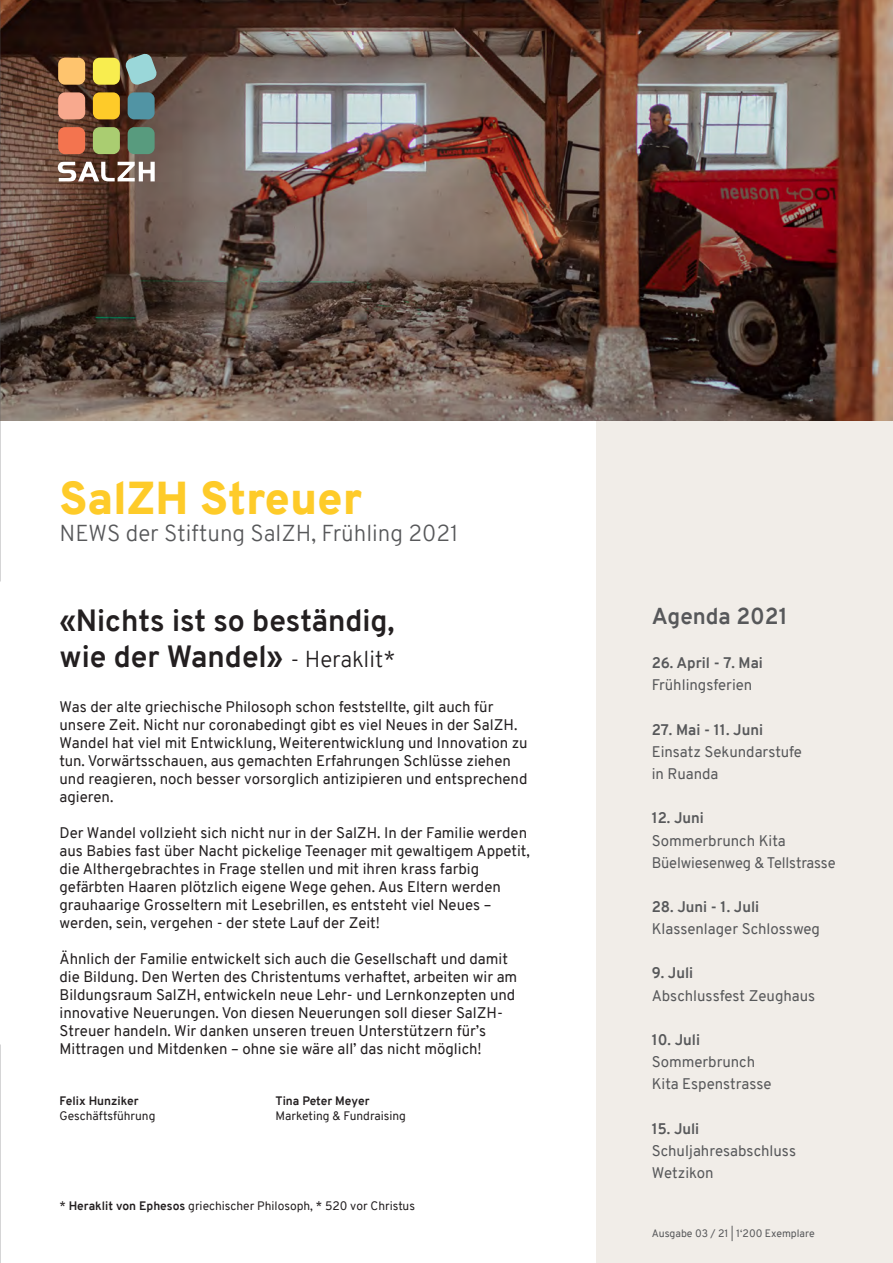
<style>
.page{position:relative;width:893px;height:1263px;background:#fff}
.page>*{position:absolute;margin:0;border:0;box-sizing:border-box;transform-origin:0 0}
.Headline{font:900 45px "Overpass";color:#fecb29}
.Titel{font:700 30px/36px "Overpass";color:#231f20}
.Lead{font:300 22.5px "Overpass";color:#57585a}
.Untertitel{font:700 22.5px "Overpass";color:#57585a}
.Lauftext{font:15px/18px "Overpass";color:#231f20}
.Lauftext-2{font:15px/22.2px "Overpass";color:#57585a}
.Lauftext-3{font:700 15px "Overpass";color:#57585a}
.Kleingeschriebenes{font:12px "Overpass";color:#231f20}
.Kleingeschriebenes-2{font:700 12px "Overpass";color:#231f20}
.Lauftext-4{font:10.5px "Overpass";color:#57585a}
.s1{font-weight:300;font-size:22.5px}
.s2{font-weight:700}
</style>
<div class="page">
<div style="left:596px;top:358px;width:297px;height:905px;background:#f1ede8"></div>
<img style="left:1px;top:0;width:892px;height:421px">
<div style="left:58px;top:58px;width:27px;height:27px;background:#fec46e;border-radius:7px"></div>
<div style="left:93px;top:58px;width:27px;height:27px;background:#f8ed4f;border-radius:7px"></div>
<svg style="left:125px;top:53px;width:32px;height:33px"></svg>
<div style="left:58px;top:92px;width:27px;height:27px;background:#f8a98e;border-radius:7px"></div>
<div style="left:93px;top:92px;width:27px;height:27px;background:#fecb29;border-radius:7px"></div>
<div style="left:128px;top:92px;width:27px;height:27px;background:#5194a4;border-radius:7px"></div>
<div style="left:58px;top:127px;width:27px;height:27px;background:#f3744f;border-radius:7px"></div>
<div style="left:93px;top:127px;width:27px;height:27px;background:#aacd71;border-radius:7px"></div>
<div style="left:128px;top:127px;width:27px;height:27px;background:#589b7e;border-radius:7px"></div>
<svg style="left:58px;top:162px;width:97px;height:19px"></svg>
<img style="left:0;top:0;width:1px;height:581px">
<p class="Headline" style="left:60px;top:466px;width:304px">SalZH Streuer</p>
<p class="Lead" style="left:60px;top:517px;width:400px">NEWS der Stiftung SalZH, Frühling 2021</p>
<p class="Titel" style="left:60px;top:603px;width:337px">«Nichts ist so bestä ndig, wie der Wandel» <span class="s1">- Heraklit*</span></p>
<p class="Lauftext" style="left:60px;top:698px;width:470px">Was der alte griechische Philosoph schon feststellte, gilt auch für unsere Zeit. Nicht nur coronabedingt gibt es viel Neues in der SalZH.<br>Wandel hat viel mit Entwicklung, Weiterentwicklung und Innovation zu tun. Vorwärtsschauen, aus gemachten Erfahrungen Schlüsse ziehen und reagieren, noch besser vorsorglich antizipieren und entsprechend agieren.</p>
<p class="Lauftext" style="left:60px;top:824px;width:472px">Der Wandel vollzieht sich nicht nur in der SalZH. In der Familie werden aus Babies fast über Nacht pickelige Teenager mit gewaltigem Appetit, die Althergebrachtes in Frage stellen und mit ihren krass farbig gefärbten Haaren plötzlich eigene Wege gehen. Aus Eltern werden grauhaarige Grosseltern mit Lesebrillen, es entsteht viel Neues – werden, sein, vergehen - der stete Lauf der Zeit!</p>
<p class="Lauftext" style="left:60px;top:950px;width:459px">Ähnlich der Familie entwickelt sich auch die Gesellschaft und damit die Bildung. Den Werten des Christentums verhaftet, arbeiten wir am Bildungsraum SalZH, entwickeln neue Lehr- und Lernkonzepten und innovative Neuerungen. Von diesen Neuerungen soll dieser SalZH-Streuer handeln. Wir danken unseren treuen Unterstützern für’s Mittragen und Mitdenken – ohne sie wäre all’ das nicht möglich!</p>
<p class="Kleingeschriebenes-2" style="left:60px;top:1092px;width:81px">Felix Hunziker</p>
<p class="Kleingeschriebenes-2" style="left:276px;top:1092px;width:96px">Tina Peter Meyer</p>
<p class="Kleingeschriebenes" style="left:60px;top:1107px;width:97px">Geschäftsführung</p>
<p class="Kleingeschriebenes" style="left:276px;top:1107px;width:132px">Marketing &amp; Fundraising</p>
<p class="Kleingeschriebenes" style="left:60px;top:1197px;width:357px">* <span class="s2">Heraklit von Ephesos</span> griechischer Philosoph, * 520 vor Christus</p>
<p class="Untertitel" style="left:652px;top:600px;width:138px">Agenda 2021</p>
<p class="Lauftext-3" style="left:652px;top:652px;width:113px">26. April - 7. Mai</p>
<p class="Lauftext-2" style="left:652px;top:674px;width:102px">Frühlingsferien</p>
<p class="Lauftext-3" style="left:652px;top:719px;width:113px">27. Mai - 11. Juni</p>
<p class="Lauftext-2" style="left:652px;top:741px;width:152px">Einsatz Sekundarstufe</p>
<p class="Lauftext-2" style="left:652px;top:763px;width:68px">in Ruanda</p>
<p class="Lauftext-3" style="left:652px;top:807px;width:54px">12. Juni</p>
<p class="Lauftext-2" style="left:652px;top:829px;width:136px">Sommerbrunch Kita</p>
<p class="Lauftext-2" style="left:652px;top:851px;width:185px">Büelwiesenweg &amp; Tellstrasse</p>
<p class="Lauftext-3" style="left:652px;top:896px;width:109px">28. Juni - 1. Juli</p>
<p class="Lauftext-2" style="left:652px;top:918px;width:170px">Klassenlager Schlossweg</p>
<p class="Lauftext-3" style="left:652px;top:962px;width:43px">9. Juli</p>
<p class="Lauftext-2" style="left:652px;top:984px;width:165px">Abschlussfest Zeughaus</p>
<p class="Lauftext-3" style="left:652px;top:1029px;width:50px">10. Juli</p>
<p class="Lauftext-2" style="left:652px;top:1051px;width:121px">Sommerbrunch<br>Kita Espenstrasse</p>
<p class="Lauftext-3" style="left:652px;top:1118px;width:49px">15. Juli</p>
<p class="Lauftext-2" style="left:652px;top:1139px;width:146px">Schuljahresabschluss<br>Wetzikon</p>
<p class="Lauftext-4" style="left:652px;top:1226px;width:165px">Ausgabe 03 / 21 | 1‘200 Exemplare</p>
</div>
